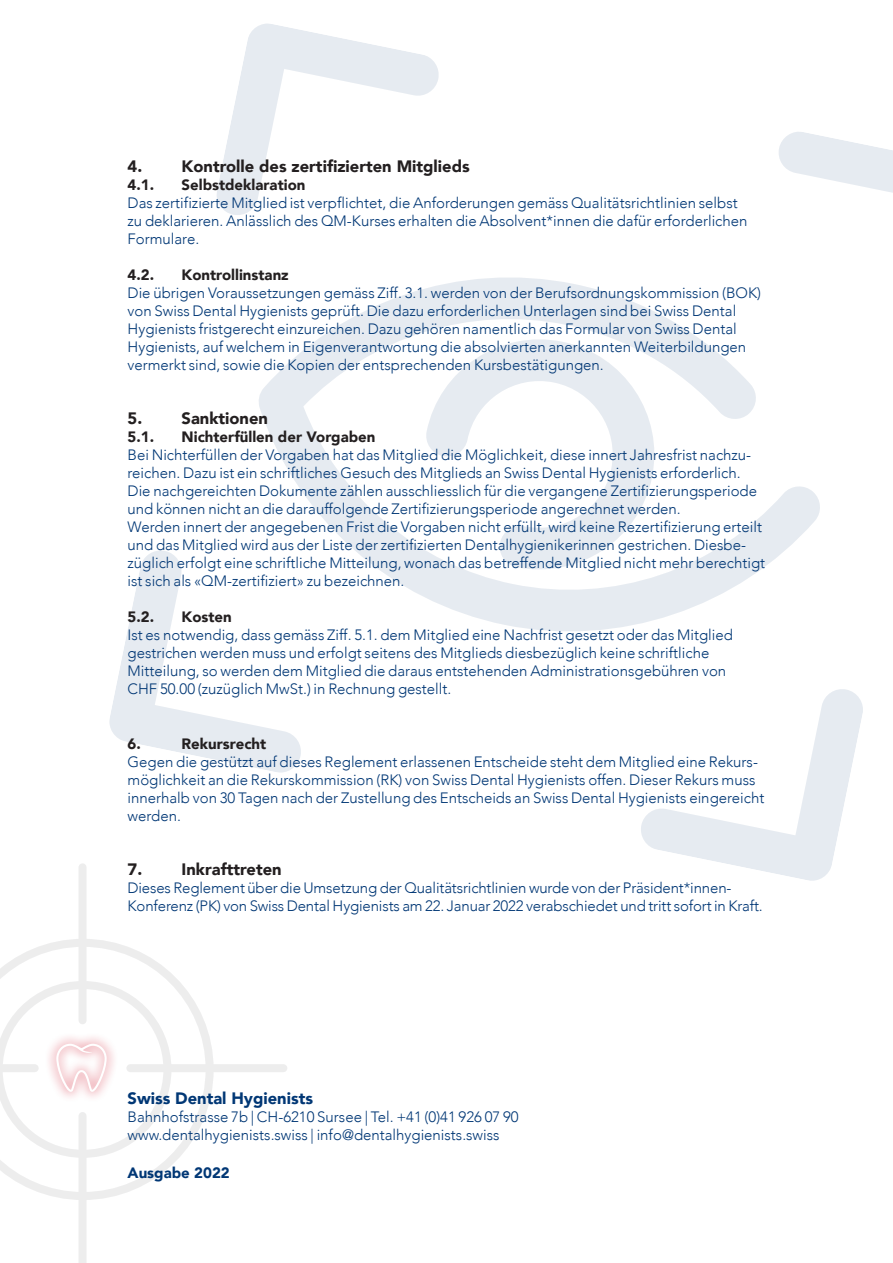
<style>
.page{position:relative;width:893px;height:1263px;background:#fff}
.page>*{position:absolute;margin:0;border:0;box-sizing:border-box;transform-origin:0 0}
.DEU_ZW-Titel_kl{font:900 16.5px "Avenir";color:#231f20}
.DEU_ZW-Titel_kl-2{font:900 16.5px "Avenir";color:#013775}
.DEU_Grundtext{font:300 15px/18px "Avenir";color:#013775}
.DEU_ZW-Titel_kl_10p{font:900 15px "Avenir";color:#231f20}
.DEU_ZW-Titel_kl_10p-2{font:900 15px "Avenir";color:#013775}
</style>
<div class="page">
<svg style="left:259px;top:277px;width:561px;height:354px"></svg>
<svg style="left:424px;top:329px;width:241px;height:251px"></svg>
<svg style="left:217px;top:23px;width:222px;height:192px"></svg>
<svg style="left:777px;top:132px;width:116px;height:224px"></svg>
<svg style="left:641px;top:689px;width:222px;height:192px"></svg>
<svg style="left:109px;top:549px;width:194px;height:224px"></svg>
<div style="left:130px;top:1064px;width:153px;height:8px;background:#ededed"></div>
<svg style="left:0;top:939px;width:214px;height:261px"></svg>
<div style="left:78px;top:1116px;width:9px;height:147px;background:#ededed"></div>
<div style="left:78px;top:867px;width:9px;height:153px;background:#ededed"></div>
<svg style="left:0;top:981px;width:171px;height:177px"></svg>
<p class="DEU_ZW-Titel_kl" style="left:128px;top:153px;width:344px">4. Kontrolle des zertifizierten Mitglieds</p>
<p class="DEU_ZW-Titel_kl_10p" style="left:128px;top:172px;width:28px">4.1.</p>
<p class="DEU_ZW-Titel_kl_10p" style="left:182px;top:172px;width:125px">Selbstdeklaration</p>
<p class="DEU_Grundtext" style="left:128px;top:194px;width:621px">Das zertifizierte Mitglied ist verpflichtet, die Anforderungen gemäss Qualitätsrichtlinien selbst zu deklarieren. Anlässlich des QM-Kurses erhalten die Absolvent*innen die dafür erforderlichen<br>Formulare.</p>
<p class="DEU_ZW-Titel_kl_10p" style="left:128px;top:262px;width:28px">4.2.</p>
<p class="DEU_ZW-Titel_kl_10p" style="left:182px;top:262px;width:109px">Kontrollinstanz</p>
<p class="DEU_Grundtext" style="left:128px;top:284px;width:635px">Die übrigen Voraussetzungen gemäss Ziff. 3.1. werden von der Berufsordnungskommission (BOK) von Swiss Dental Hygienists geprüft. Die dazu erforderlichen Unterlagen sind bei Swiss Dental Hygienists fristgerecht einzureichen. Dazu gehören namentlich das Formular von Swiss Dental Hygienists, auf welchem in Eigenverantwortung die absolvierten anerkannten Weiterbildungen vermerkt sind, sowie die Kopien der entsprechenden Kursbestätigungen.</p>
<p class="DEU_ZW-Titel_kl" style="left:128px;top:405px;width:142px">5. Sanktionen</p>
<p class="DEU_ZW-Titel_kl_10p" style="left:128px;top:424px;width:28px">5.1.</p>
<p class="DEU_ZW-Titel_kl_10p" style="left:182px;top:424px;width:195px">Nichterfüllen der Vorgaben</p>
<p class="DEU_Grundtext" style="left:128px;top:446px;width:631px">Bei Nichterfüllen der Vorgaben hat das Mitglied die Möglichkeit, diese innert Jahresfrist nachzu&shy;reichen. Dazu ist ein schriftliches Gesuch des Mitglieds an Swiss Dental Hygienists erforderlich.<br>Die nachgereichten Dokumente zählen ausschliesslich für die vergangene Zertifizierungsperiode und können nicht an die darauffolgende Zertifizierungsperiode angerechnet werden.</p>
<p class="DEU_Grundtext" style="left:128px;top:518px;width:639px">Werden innert der angegebenen Frist die Vorgaben nicht erfüllt, wird keine Rezertifizierung erteilt und das Mitglied wird aus der Liste der zertifizierten Dentalhygienikerinnen gestrichen. Diesbe&shy;züglich erfolgt eine schriftliche Mitteilung, wonach das betreffende Mitglied nicht mehr berechtigt ist sich als «QM-zertifiziert» zu bezeichnen.</p>
<p class="DEU_ZW-Titel_kl_10p" style="left:128px;top:604px;width:28px">5.2.</p>
<p class="DEU_ZW-Titel_kl_10p" style="left:182px;top:604px;width:52px">Kosten</p>
<p class="DEU_Grundtext" style="left:128px;top:626px;width:607px">Ist es notwendig, dass gemäss Ziff. 5.1. dem Mitglied eine Nachfrist gesetzt oder das Mitglied gestrichen werden muss und erfolgt seitens des Mitglieds diesbezüglich keine schriftliche Mitteilung, so werden dem Mitglied die daraus entstehenden Administrationsgebühren von CHF 50.00 (zuzüglich MwSt.) in Rechnung gestellt.</p>
<p class="DEU_ZW-Titel_kl_10p" style="left:128px;top:730px;width:15px">6.</p>
<p class="DEU_ZW-Titel_kl_10p" style="left:182px;top:730px;width:86px">Rekursrecht</p>
<p class="DEU_Grundtext" style="left:128px;top:752px;width:638px">Gegen die gestützt auf dieses Reglement erlassenen Entscheide steht dem Mitglied eine Rekurs&shy;möglichkeit an die Rekurskommission (RK) von Swiss Dental Hygienists offen. Dieser Rekurs muss innerhalb von 30 Tagen nach der Zustellung des Entscheids an Swiss Dental Hygienists eingereicht werden.</p>
<p class="DEU_ZW-Titel_kl" style="left:128px;top:855px;width:156px">7. Inkrafttreten</p>
<p class="DEU_Grundtext" style="left:128px;top:878px;width:637px">Dieses Reglement über die Umsetzung der Qualitätsrichtlinien wurde von der Präsident*innen-<br>Konferenz (PK) von Swiss Dental Hygienists am 22. Januar 2022 verabschiedet und tritt sofort in Kraft.</p>
<p class="DEU_ZW-Titel_kl-2" style="left:128px;top:1084px;width:187px">Swiss Dental Hygienists</p>
<p class="DEU_Grundtext" style="left:128px;top:1108px;width:393px">Bahnhofstrasse 7b | CH-6210 Sursee | Tel. +41 (0)41 926 07 90</p>
<p class="DEU_Grundtext" style="left:128px;top:1126px;width:373px">www.dentalhygienists.swiss | info@dentalhygienists.swiss</p>
<p class="DEU_ZW-Titel_kl_10p-2" style="left:128px;top:1160px;width:104px">Ausgabe 2022</p>
</div>
